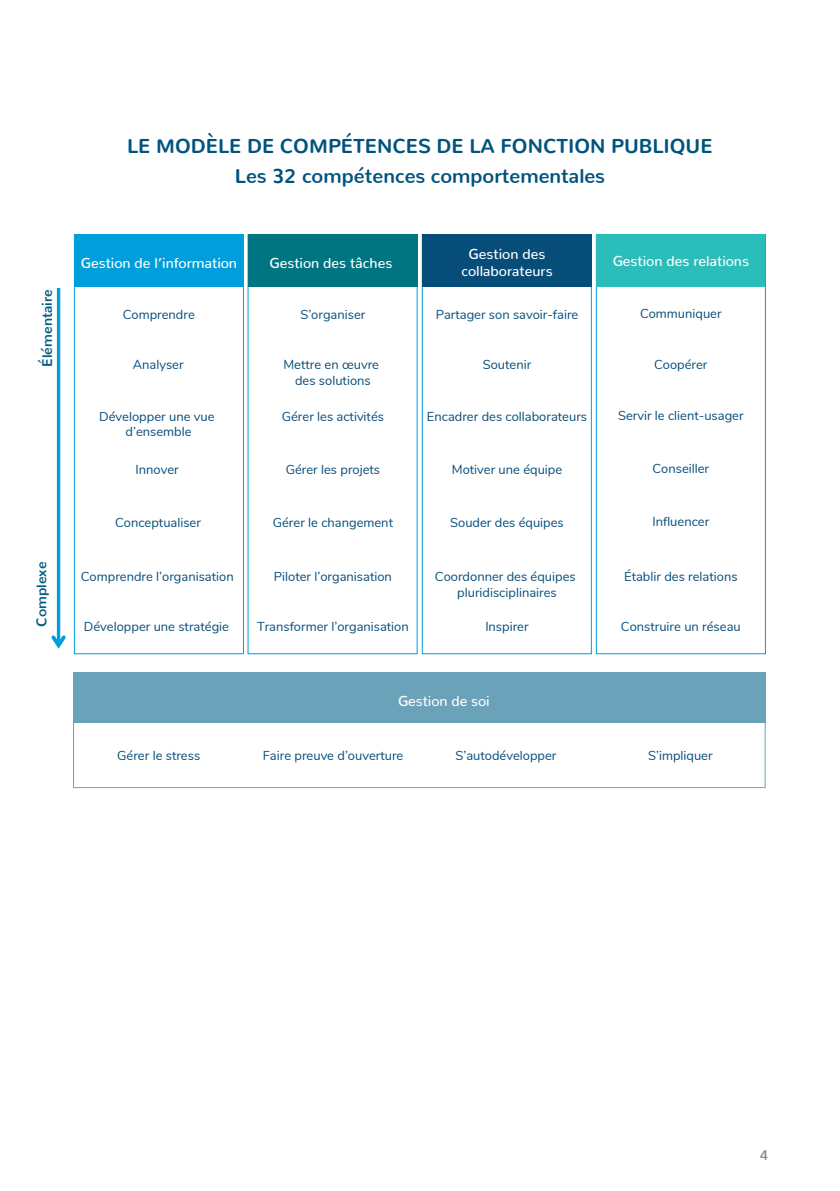
<style>
.page{position:relative;width:840px;height:1191px;background:#fff}
.page>*{position:absolute;margin:0;border:0;box-sizing:border-box;transform-origin:0 0}
.t1{font:700 20px/30px "Nunito";color:#00537f;text-align:center}
.t2{font:500 14.2px/17px "Nunito";color:#fff;text-align:center}
.t3{font:700 14px "Nunito";color:#055e81}
.t4{font:500 14px "Nunito";color:#808285}
.t5{font:13px/15.4px "Nunito";color:#074d7a;text-align:center}
.t6{font:12.8px/15.4px "Nunito";color:#074d7a;text-align:center}
</style>
<div class="page">
<div style="left:74px;top:234px;width:169px;height:53px;background:#009edb"></div>
<div style="left:74px;top:234px;width:170px;height:420px;border:1px solid #009edb"></div>
<div style="left:421px;top:234px;width:170px;height:420px;border:1px solid #009edb"></div>
<div style="left:595px;top:234px;width:170px;height:420px;border:1px solid #009edb"></div>
<div style="left:248px;top:234px;width:169px;height:53px;background:#007582"></div>
<div style="left:421px;top:234px;width:170px;height:53px;background:#074d7a"></div>
<div style="left:596px;top:234px;width:168px;height:53px;background:#2bbdb9"></div>
<div style="left:73px;top:672px;width:692px;height:51px;background:#6aa2b9"></div>
<hr style="left:57px;top:288px;width:3px;height:355px;background:#009edb">
<svg style="left:51px;top:632px;width:15px;height:17px"></svg>
<div style="left:73px;top:672px;width:692px;height:116px;border:1px solid #6aa2b9"></div>
<p class="t3" style="left:35px;top:367px;width:79px;rotate:-90deg">Élémentaire</p>
<p class="t3" style="left:29px;top:626px;width:66px;rotate:-90deg">Complexe</p>
<h1 class="t1" style="left:127px;top:128px;width:586px">LE MODÈLE DE COMPÉTENCES DE LA FONCTION PUBLIQUE<br>Les 32 compétences comportementales</h1>
<p class="t2" style="left:81px;top:252px;width:158px">Gestion de l’information</p>
<p class="t2" style="left:269px;top:252px;width:124px">Gestion des tâches</p>
<p class="t2" style="left:461px;top:244px;width:93px">Gestion des collaborateurs</p>
<p class="t2" style="left:612px;top:251px;width:138px">Gestion des relations</p>
<p class="t5" style="left:123px;top:306px;width:73px">Comprendre</p>
<p class="t5" style="left:300px;top:306px;width:66px">S’organiser</p>
<p class="t5" style="left:435px;top:305px;width:144px">Partager son savoir-faire</p>
<p class="t5" style="left:639px;top:305px;width:83px">Communiquer</p>
<p class="t5" style="left:133px;top:356px;width:52px">Analyser</p>
<p class="t5" style="left:283px;top:356px;width:97px">Mettre en œuvre des solutions</p>
<p class="t5" style="left:482px;top:356px;width:50px">Soutenir</p>
<p class="t5" style="left:653px;top:356px;width:55px">Coopérer</p>
<p class="t6" style="left:99px;top:408px;width:117px">Développer une vue d’ensemble</p>
<p class="t5" style="left:281px;top:408px;width:104px">Gérer les activités</p>
<p class="t5" style="left:426px;top:408px;width:161px">Encadrer des collaborateurs</p>
<p class="t5" style="left:617px;top:407px;width:127px">Servir le client-usager</p>
<p class="t5" style="left:136px;top:461px;width:45px">Innover</p>
<p class="t5" style="left:285px;top:461px;width:96px">Gérer les projets</p>
<p class="t5" style="left:451px;top:461px;width:112px">Motiver une équipe</p>
<p class="t5" style="left:652px;top:460px;width:58px">Conseiller</p>
<p class="t5" style="left:115px;top:514px;width:87px">Conceptualiser</p>
<p class="t5" style="left:272px;top:514px;width:122px">Gérer le changement</p>
<p class="t5" style="left:450px;top:514px;width:115px">Souder des équipes</p>
<p class="t5" style="left:652px;top:513px;width:58px">Influencer</p>
<p class="t5" style="left:81px;top:568px;width:154px">Comprendre l’organisation</p>
<p class="t5" style="left:274px;top:568px;width:119px">Piloter l’organisation</p>
<p class="t5" style="left:435px;top:568px;width:142px">Coordonner des équipes</p>
<p class="t5" style="left:623px;top:568px;width:115px">Établir des relations</p>
<p class="t5" style="left:457px;top:583px;width:101px">pluridisciplinaires</p>
<p class="t5" style="left:84px;top:618px;width:146px">Développer une stratégie</p>
<p class="t5" style="left:257px;top:618px;width:153px">Transformer l’organisation</p>
<p class="t5" style="left:485px;top:618px;width:45px">Inspirer</p>
<p class="t5" style="left:620px;top:618px;width:121px">Construire un réseau</p>
<p class="t2" style="left:398px;top:690px;width:93px">Gestion de soi</p>
<p class="t5" style="left:117px;top:747px;width:84px">Gérer le stress</p>
<p class="t5" style="left:262px;top:747px;width:142px">Faire preuve d’ouverture</p>
<p class="t5" style="left:455px;top:747px;width:102px">S’autodévelopper</p>
<p class="t5" style="left:647px;top:747px;width:66px">S’impliquer</p>
<p class="t4" style="left:759px;top:1142px;width:10px">4</p>
</div>
